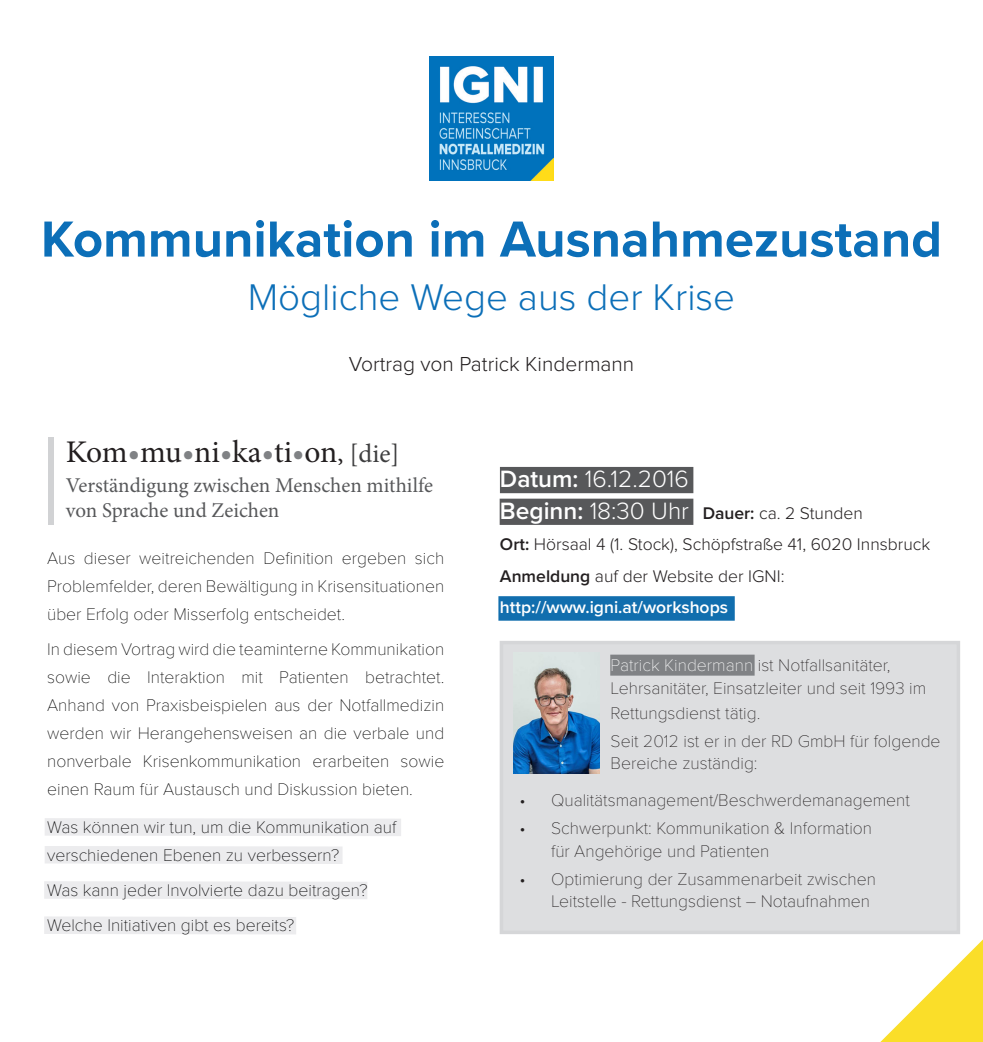
<style>
.page{position:relative;width:983px;height:1042px;background:#fff}
.page>*{position:absolute;margin:0;border:0;box-sizing:border-box;transform-origin:0 0}
.t1{font:87.5px "Minion Pro";color:#d1d2d4}
.t2{font:700 52.5px "Proxima Nova";color:#0c6fb8}
.t3{font:300 38.5px "Proxima Nova";color:#0c6fb8}
.t4{font:31.5px "Minion Pro";letter-spacing:-.01em;color:#231f20}
.t5{font:300 24.5px "Proxima Nova";color:#fff}
.t6{font:21px/25.2px "Minion Pro";color:#57585a}
.t7{font:300 21px "Proxima Nova";color:#231f20}
.t8{font:100 17.5px/28px "Proxima Nova T";color:#000001;text-align:justify}
.t9{font:100 17.5px/22.8px "Proxima Nova T";color:#231f20}
.t10{font:300 17.5px "Proxima Nova";color:#231f20}
.t11{font:600 17.5px "Proxima Nova";color:#fff}
.s1{color:#808285}
.s2{font-size:26.25px}
.s3{font-size:26.25px;color:#3e3e3f}
.s4{color:#000002}
.s5{font-weight:600}
.s6{font-weight:600;font-size:24.5px;color:#fff}
.s7{font-size:24.5px;color:#fff}
.s8{color:#fff}
</style>
<div class="page">
<div style="left:500px;top:467px;width:193px;height:26px;background:#57585a"></div>
<div style="left:499px;top:499px;width:194px;height:26px;background:#57585a"></div>
<div style="left:498px;top:596px;width:236px;height:25px;background:#116eae"></div>
<div style="left:45px;top:846px;width:297px;height:18px;background:#ececee"></div>
<div style="left:44px;top:881px;width:323px;height:18px;background:#ececee"></div>
<div style="left:44px;top:916px;width:252px;height:18px;background:#ececee"></div>
<div style="left:45px;top:818px;width:356px;height:18px;background:#ececee"></div>
<div style="left:499px;top:641px;width:460px;height:293px;background:#dddee0"></div>
<img style="left:429px;top:57px;width:124px;height:124px">
<svg style="left:880px;top:940px;width:102px;height:102px"></svg>
<div style="left:610px;top:654px;width:144px;height:21px;background:#808285"></div>
<img style="left:513px;top:667px;width:86px;height:106px">
<p class="t2" style="left:41px;top:208px;width:902px">Kommunikation im Ausnahmezustand</p>
<p class="t3" style="left:248px;top:279px;width:488px">Mögliche Wege aus der Krise</p>
<p class="t7" style="left:348px;top:354px;width:287px">Vortrag von Patrick Kindermann</p>
<p class="t1" style="left:39px;top:416px;width:25px">|</p>
<p class="t4" style="left:66px;top:431px;width:335px">Kom<span class="s1">•</span>mu<span class="s1">•</span>ni<span class="s1">•</span>ka<span class="s1">•</span>ti<span class="s1">•</span>on<span class="s2">,</span> <span class="s3">[die]</span></p>
<p class="t6" style="left:66px;top:472px;width:368px">Verständigung zwischen Menschen mithilfe von Sprache und Zeichen</p>
<p class="t8" style="left:47px;top:544px;width:398px">Aus dieser weitreichenden Definition ergeben sich <span class="s4">Problemfelder</span>, deren Bewältigung in Krisensituationen über Erfolg oder Misserfolg entscheidet.</p>
<p class="t8" style="left:47px;top:635px;width:398px">In diesem Vortrag wird die teaminterne Kommunikation sowie die Interaktion mit Patienten betrachtet.<br>Anhand von Praxisbeispielen aus der Notfallmedizin werden wir Herangehensweisen an die verbale und nonverbale Krisenkommunikation erarbeiten sowie einen Raum für Austausch und Diskussion bieten.</p>
<p class="t8" style="left:47px;top:813px;width:350px">Was können wir tun, um die Kommunikation auf verschiedenen Ebenen zu verbessern?</p>
<p class="t8" style="left:47px;top:876px;width:322px">Was kann jeder Involvierte dazu beitragen?</p>
<p class="t8" style="left:47px;top:911px;width:249px">Welche Initiativen gibt es bereits?</p>
<p class="t5" style="left:500px;top:468px;width:190px"><span class="s5">Datum:</span> 16.12.2016</p>
<p class="t10" style="left:500px;top:505px;width:364px"><span class="s6">Beginn:</span> <span class="s7">18:30 Uhr</span> <span class="s5">Dauer:</span> ca. 2 Stunden</p>
<p class="t10" style="left:500px;top:536px;width:432px"><span class="s5">Ort:</span> Hörsaal 4 (1. Stock), Schöpfstraße 41, 6020 Innsbruck</p>
<p class="t10" style="left:500px;top:568px;width:286px"><span class="s5">Anmeldung</span> auf der Website der IGNI:</p>
<p class="t11" style="left:500px;top:597px;width:229px">http://www.igni.at/workshops</p>
<p class="t9" style="left:610px;top:654px;width:317px"><span class="s8">Patrick Kindermann</span> ist Notfallsanitäter,<br>Lehrsanitäter, Einsatzleiter und seit 1993 im</p>
<p class="t9" style="left:610px;top:701px;width:151px">Rettungsdienst tätig.</p>
<p class="t9" style="left:610px;top:729px;width:331px">Seit 2012 ist er in der RD GmbH für folgende<br>Bereiche zuständig:</p>
<p class="t9" style="left:519px;top:789px;width:392px">• Qualitätsmanagement/Beschwerdemanagement</p>
<p class="t9" style="left:551px;top:817px;width:322px;text-indent:-32px">• Schwerpunkt: Kommunikation &amp; Information für Angehörige und Patienten</p>
<p class="t9" style="left:551px;top:867px;width:326px;text-indent:-32px">• Optimierung der Zusammenarbeit zwischen<br>Leitstelle - Rettungsdienst – Notaufnahmen</p>
</div>
